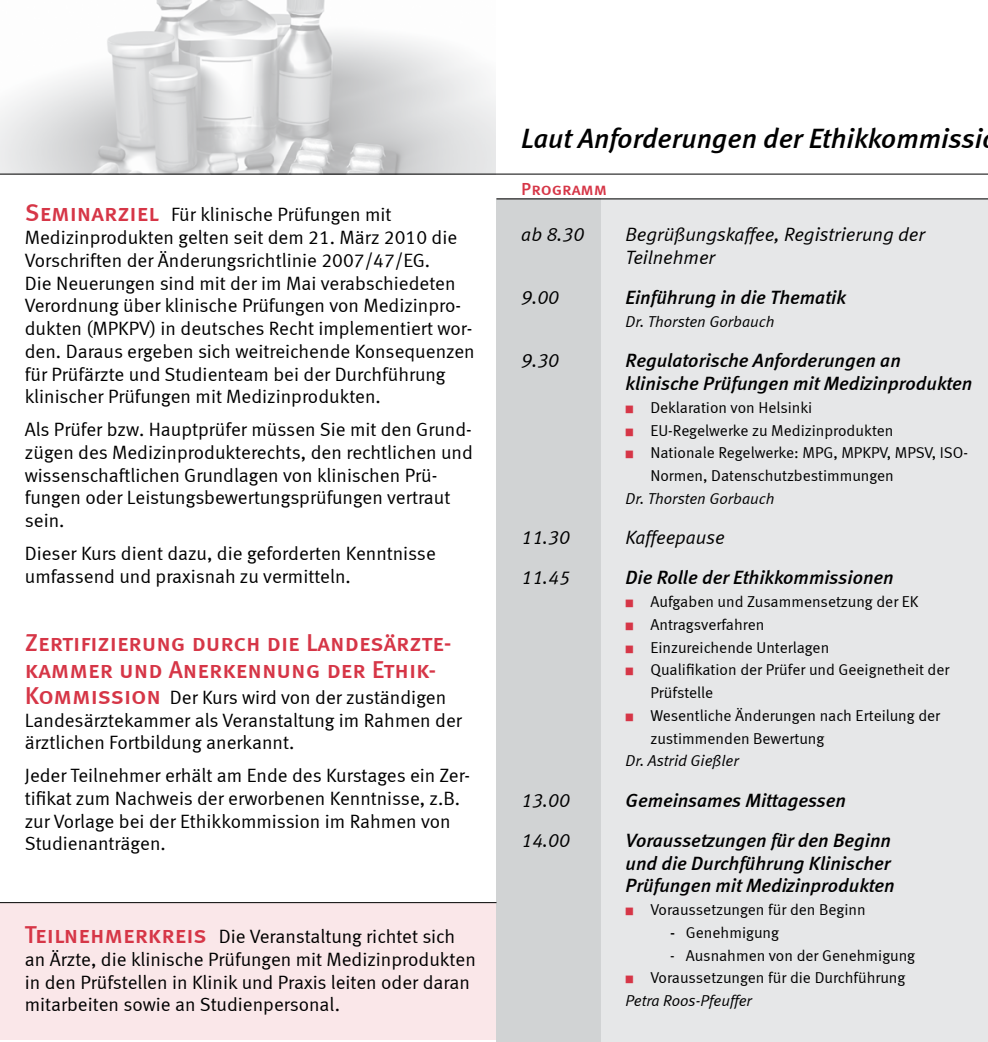
<style>
.page{position:relative;width:988px;height:1042px;background:#fff}
.page>*{position:absolute;margin:0;border:0;box-sizing:border-box;transform-origin:0 0}
.t1{font:italic 28px "Meta Medium LF";color:#000}
.t2{font:24.5px/26.2px "Meta Medium LF Caps";color:#d63647}
.t3{font:19.25px/22.8px "Meta Normal LF";color:#000}
.t4{font:italic 19.25px/22.8px "Meta Medium LF";color:#000}
.t5{font:italic 19.25px/22.8px "Meta Normal LF";color:#000}
.t6{font:17.5px "Meta Medium LF Caps";color:#d63647}
.t7{font:15.75px/22.8px "Meta Normal LF";color:#000}
.t8{font:italic 15.75px "Meta Normal LF";color:#000}
.t9{font:15.75px "Meta Normal";color:#000}
.s1{font-family:"Meta Medium LF Caps";font-size:24.5px;color:#d63647}
.s2{color:#d63647}
.s3{font-family:"Meta Medium LF"}
.s4{font-style:italic}
</style>
<div class="page">
<div style="left:0;top:903px;width:499px;height:136px;background:#fae7e9"></div>
<img style="left:0;top:0;width:495px;height:174px">
<div style="left:496px;top:198px;width:491px;height:844px;background:#e6e7e8"></div>
<div style="left:496px;top:198px;width:104px;height:844px;background:#d1d3d4"></div>
<hr style="left:496px;top:198px;width:491px;height:1px;background:#000">
<hr style="left:0;top:174px;width:987px;height:1px;background:#000">
<hr style="left:0;top:902px;width:496px;height:1px;background:#000">
<p class="t3" style="left:25px;top:203px;width:451px"><span class="s1">Seminarziel</span> Für klinische Prüfungen mit Medizinprodukten gelten seit dem 21. März 2010 die Vorschriften der Änderungsrichtlinie 2007/47/EG.<br>Die Neuerungen sind mit der im Mai verabschiedeten Verordnung über klinische Prüfungen von Medizinpro&shy;dukten (MPKPV) in deutsches Recht implementiert wor&shy;den. Daraus ergeben sich weitreichende Konsequenzen für Prüfärzte und Studienteam bei der Durchführung klinischer Prüfungen mit Medizinprodukten.</p>
<p class="t3" style="left:25px;top:418px;width:449px">Als Prüfer bzw. Hauptprüfer müssen Sie mit den Grund&shy;zügen des Medizinprodukterechts, den rechtlichen und wissenschaftlichen Grundlagen von klinischen Prü&shy;fungen oder Leistungsbewertungsprüfungen vertraut sein.</p>
<p class="t3" style="left:25px;top:541px;width:412px">Dieser Kurs dient dazu, die geforderten Kenntnisse umfassend und praxisnah zu vermitteln.</p>
<p class="t2" style="left:25px;top:629px;width:428px">Zertifizierung durch die Landesärzte&shy;kammer und Anerkennung der Ethik-</p>
<p class="t3" style="left:25px;top:685px;width:438px"><span class="s1">Kommission</span> Der Kurs wird von der zuständigen<br>Landesärztekammer als Veranstaltung im Rahmen der ärztlichen Fortbildung anerkannt.</p>
<p class="t3" style="left:25px;top:764px;width:446px">Jeder Teilnehmer erhält am Ende des Kurstages ein Zer&shy;tifikat zum Nachweis der erworbenen Kenntnisse, z.B. zur Vorlage bei der Ethikkommission im Rahmen von Studienanträgen.</p>
<p class="t3" style="left:25px;top:925px;width:452px"><span class="s1">Teilnehmerkreis</span> Die Veranstaltung richtet sich an Ärzte, die klinische Prüfungen mit Medizinprodukten in den Prüfstellen in Klinik und Praxis leiten oder daran mitarbeiten sowie an Studienpersonal.</p>
<h1 class="t1" style="left:521px;top:122px;width:462px">Laut Anforderungen der Ethikkommissi</h1>
<p class="t6" style="left:521px;top:179px;width:87px">Programm</p>
<p class="t5" style="left:521px;top:223px;width:64px">ab 8.30</p>
<p class="t5" style="left:625px;top:223px;width:301px">Begrüßungskaffee, Registrierung der<br>Teilnehmer</p>
<p class="t5" style="left:521px;top:286px;width:39px">9.00</p>
<p class="t4" style="left:625px;top:286px;width:222px">Einführung in die Thematik</p>
<p class="t8" style="left:625px;top:312px;width:150px">Dr. Thorsten Gorbauch</p>
<p class="t5" style="left:521px;top:349px;width:39px">9.30</p>
<p class="t4" style="left:625px;top:349px;width:348px">Regulatorische Anforderungen an klinische Prüfungen mit Medizinprodukten</p>
<p class="t7" style="left:625px;top:396px;width:188px"><span class="s2">■</span> Deklaration von Helsinki</p>
<p class="t7" style="left:625px;top:418px;width:269px"><span class="s2">■</span> EU-Regelwerke zu Medizinprodukten</p>
<p class="t7" style="left:650px;top:441px;width:319px;text-indent:-25px"><span class="s2">■</span> Nationale Regelwerke: MPG, MPKPV, MPSV, ISO-<br>Normen, Datenschutzbestimmungen</p>
<p class="t8" style="left:625px;top:489px;width:150px">Dr. Thorsten Gorbauch</p>
<p class="t5" style="left:521px;top:526px;width:50px">11.30</p>
<p class="t5" style="left:625px;top:526px;width:101px">Kaffeepause</p>
<p class="t5" style="left:521px;top:566px;width:50px">11.45</p>
<p class="t4" style="left:625px;top:566px;width:269px">Die Rolle der Ethikkommissionen</p>
<p class="t7" style="left:625px;top:590px;width:294px"><span class="s2">■</span> Aufgaben und Zusammensetzung der EK</p>
<p class="t7" style="left:625px;top:613px;width:140px"><span class="s2">■</span> Antragsverfahren</p>
<p class="t9" style="left:625px;top:638px;width:205px"><span class="s2">■</span> Einzureichende Unterlagen</p>
<p class="t7" style="left:650px;top:658px;width:300px;text-indent:-25px"><span class="s2">■</span> Qualifikation der Prüfer und Geeignetheit der<br>Prüfstelle</p>
<p class="t7" style="left:650px;top:704px;width:291px;text-indent:-25px"><span class="s2">■</span> Wesentliche Änderungen nach Erteilung der zustimmenden Bewertung</p>
<p class="t8" style="left:625px;top:752px;width:115px">Dr. Astrid Gießler</p>
<p class="t5" style="left:521px;top:788px;width:50px">13.00</p>
<p class="t4" style="left:625px;top:788px;width:222px">Gemeinsames Mittagessen</p>
<p class="t5" style="left:521px;top:828px;width:50px">14.00</p>
<p class="t4" style="left:625px;top:828px;width:270px">Voraussetzungen für den Beginn und die Durchführung Klinischer<br>Prüfungen mit Medizinprodukten</p>
<p class="t7" style="left:625px;top:898px;width:241px"><span class="s2">■</span> Voraussetzungen für den Beginn</p>
<p class="t7" style="left:670px;top:921px;width:110px"><span class="s3">-</span> Genehmigung</p>
<p class="t9" style="left:670px;top:946px;width:246px">- Ausnahmen von der Genehmigung</p>
<p class="t7" style="left:625px;top:966px;width:281px"><span class="s2">■</span> Voraussetzungen für die Durchführung<br><span class="s4">Petra Roos-Pfeuffer</span></p>
</div>
